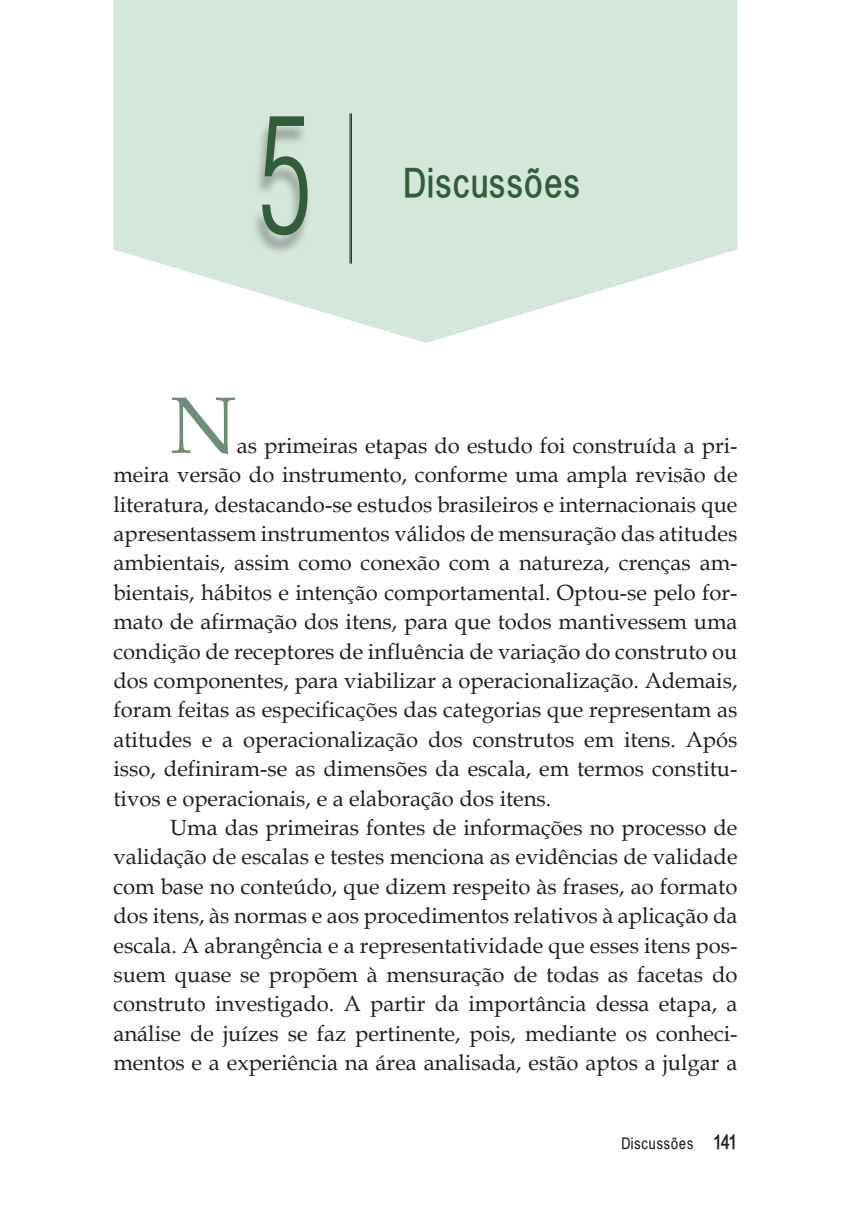
<style>
.page{position:relative;width:851px;height:1219px;background:#fff}
.page>*{position:absolute;margin:0;border:0;box-sizing:border-box;transform-origin:0 0}
.t1{font:160px "Switzerland Cond Light";color:#335c3d;scale:.76 1}
.t2{font:80px "Book Antiqua";color:#708d77}
.Titulo{font:700 40px "Babel Sans";letter-spacing:.03em;color:#335c3d}
.t3{font:22px/29.4px "Book Antiqua";color:#231f20;text-align:justify}
.t4{font:16px "Babel Sans";letter-spacing:.055em;color:#231f20}
.s1{font-weight:700;font-size:20px}
</style>
<div class="page">
<svg style="left:113px;top:0;width:624px;height:343px;background:#daeadf"></svg>
<div style="left:251px;top:121px;width:61px;height:135px;background:#231f20;opacity:.35"></div>
<hr style="left:351px;top:113px;width:1px;height:151px;background:#231f20">
<hr style="left:349px;top:113px;width:1px;height:151px;background:#231f20">
<p class="t1" style="left:259px;top:79px;width:73px">5</p>
<p class="Titulo" style="left:403px;top:160px;width:179px">Discussões</p>
<p class="t2" style="left:170px;top:370px;width:68px">N</p>
<p class="t3" style="left:113px;top:430px;width:625px;text-indent:123px">as primeiras etapas do estudo foi construída a pri&shy;meira versão do instrumento, conforme uma ampla revisão de literatura, destacando-se estudos brasileiros e internacionais que apresentassem instrumentos válidos de mensuração das atitudes ambientais, assim como conexão com a natureza, crenças am&shy;bientais, hábitos e intenção comportamental. Optou-se pelo for&shy;mato de afirmação dos itens, para que todos mantivessem uma condição de receptores de influência de variação do construto ou dos componentes, para viabilizar a operacionalização. Ademais, foram feitas as especificações das categorias que representam as atitudes e a operacionalização dos construtos em itens. Após isso, definiram-se as dimensões da escala, em termos constitu&shy;tivos e operacionais, e a elaboração dos itens.</p>
<p class="t3" style="left:113px;top:812px;width:625px;text-indent:57px">Uma das primeiras fontes de informações no processo de validação de escalas e testes menciona as evidências de validade com base no conteúdo, que dizem respeito às frases, ao formato dos itens, às normas e aos procedimentos relativos à aplicação da escala. A abrangência e a representatividade que esses itens pos&shy;suem quase se propõem à mensuração de todas as facetas do construto investigado. A partir da importância dessa etapa, a análise de juízes se faz pertinente, pois, mediante os conheci&shy;mentos e a experiência na área analisada, estão aptos a julgar a</p>
<p class="t4" style="left:621px;top:1134px;width:117px">Discussões <span class="s1">141</span></p>
</div>
